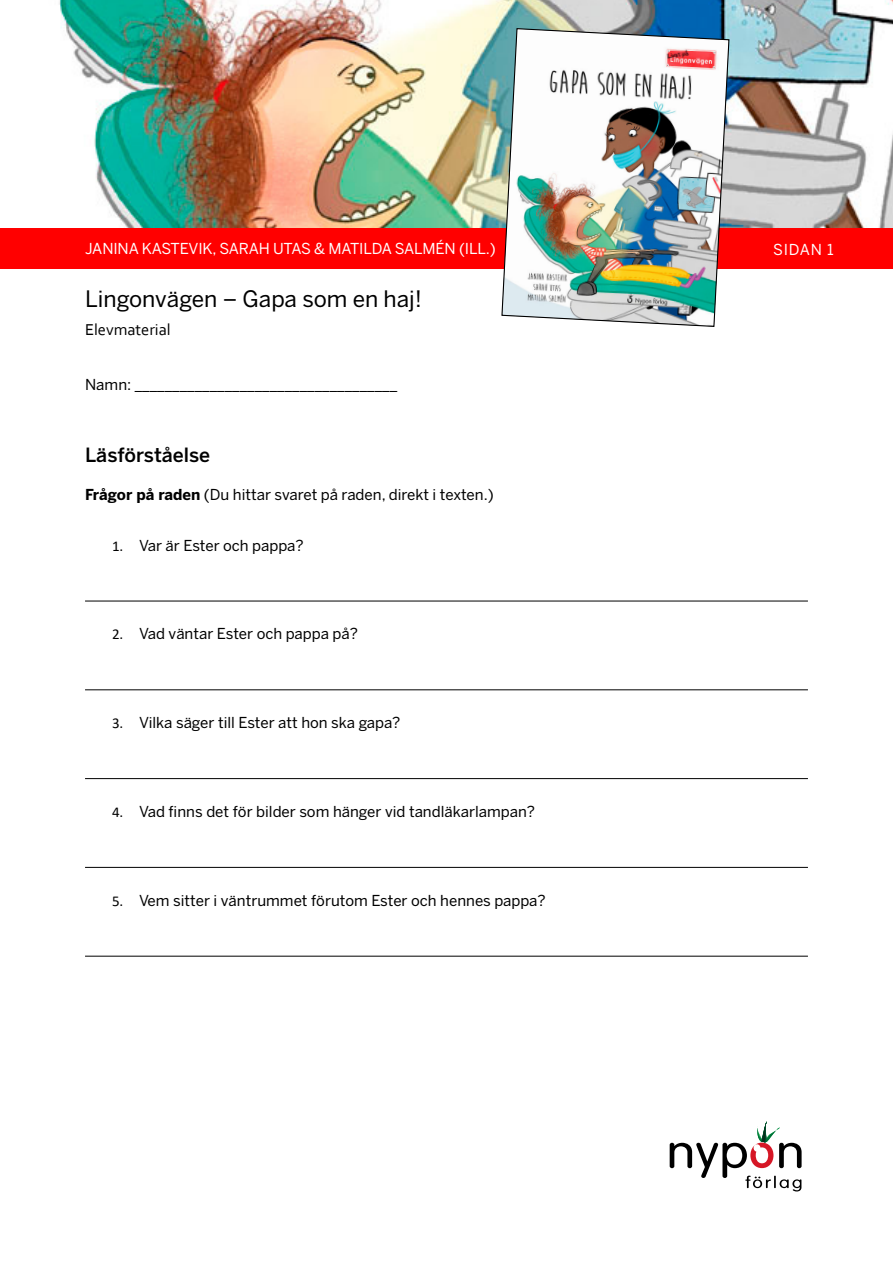
<style>
.page{position:relative;width:893px;height:1263px;background:#fff}
.page>*{position:absolute;margin:0;border:0;box-sizing:border-box;transform-origin:0 0}
.t1{font:22.5px "Benton Sans";color:#000}
.t2{font:500 19.5px "Benton Sans";color:#000}
.t3{font:16.5px "Corbel";color:#000}
.t4{font:15px "Benton Sans";color:#000}
.t5{font:15px "Benton Sans";letter-spacing:-.01em;color:#fff}
.s1{font-weight:700}
.s2{font-family:"Calibri"}
</style>
<div class="page">
<img style="left:26px;top:0;width:867px;height:229px">
<div style="left:0;top:229px;width:893px;height:40px;background:#f00"></div>
<img style="left:501px;top:28px;width:229px;height:299px">
<svg style="left:670px;top:1121px;width:132px;height:70px"></svg>
<hr style="left:85px;top:601px;width:723px;height:1px;background:#000">
<hr style="left:85px;top:689px;width:723px;height:1px;background:#000">
<hr style="left:85px;top:778px;width:723px;height:1px;background:#000">
<hr style="left:85px;top:867px;width:723px;height:1px;background:#000">
<hr style="left:85px;top:956px;width:723px;height:1px;background:#000">
<p class="t5" style="left:85px;top:240px;width:412px">JANINA KASTEVIK, SARAH UTAS &amp; MATILDA SALMÉN (ILL.)</p>
<h1 class="t1" style="left:85px;top:286px;width:339px">Lingonvägen – Gapa som en haj!</h1>
<p class="t3" style="left:85px;top:320px;width:87px">Elevmaterial</p>
<p class="t4" style="left:85px;top:376px;width:314px">Namn: ___________________________________</p>
<h2 class="t2" style="left:85px;top:443px;width:127px">Läsförståelse</h2>
<p class="t4" style="left:85px;top:486px;width:410px"><span class="s1">Frågor på raden</span> (Du hittar svaret på raden, direkt i texten.)</p>
<p class="t4" style="left:112px;top:536px;width:193px"><span class="s2">1.</span> Var är Ester och pappa?</p>
<p class="t4" style="left:112px;top:625px;width:248px"><span class="s2">2.</span> Vad väntar Ester och pappa på?</p>
<p class="t4" style="left:112px;top:714px;width:290px"><span class="s2">3.</span> Vilka säger till Ester att hon ska gapa?</p>
<p class="t4" style="left:112px;top:803px;width:424px"><span class="s2">4.</span> Vad finns det för bilder som hänger vid tandläkarlampan?</p>
<p class="t4" style="left:112px;top:891px;width:435px"><span class="s2">5.</span> Vem sitter i väntrummet förutom Ester och hennes pappa?</p>
<p class="t5" style="left:773px;top:241px;width:62px">SIDAN 1</p>
</div>
